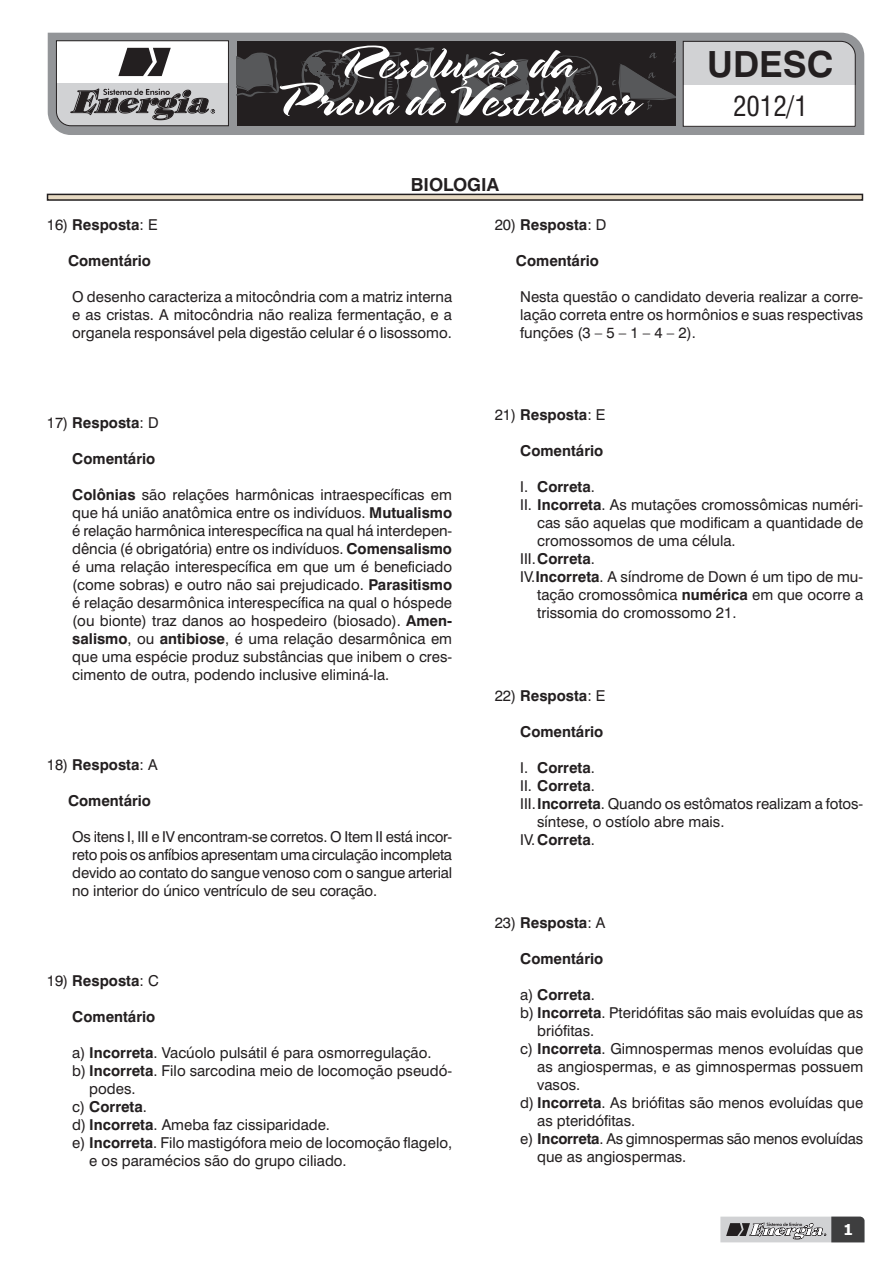
<style>
.page{position:relative;width:893px;height:1263px;background:#fff}
.page>*{position:absolute;margin:0;border:0;box-sizing:border-box;transform-origin:0 0}
.t1{font:700 36px "Swiss 721 BT";color:#231f20}
.t2{font:condensed 27px "Swiss 721 BT";color:#231f20}
.t3{font:700 18px "Swiss 721 BT";color:#231f20}
.t4{font:15px/18px "Swiss 721 BT";color:#231f20;text-align:justify}
.t5{font:700 15px "Swiss 721 BT";color:#231f20}
.t6{font:700 15px "Tahoma";color:#fff}
.s1{font-weight:400}
.s2{font-weight:700}
</style>
<div class="page">
<div style="left:48px;top:33px;width:816px;height:102px;background:#939598"></div>
<div style="left:237px;top:41px;width:438px;height:85px;background:#231f20"></div>
<svg style="left:237px;top:46px;width:438px;height:78px"></svg>
<svg style="left:682px;top:40px;width:174px;height:87px"></svg>
<svg style="left:56px;top:40px;width:173px;height:87px"></svg>
<svg style="left:720px;top:1216px;width:145px;height:26px;background:#9b9b9d"></svg>
<div style="left:48px;top:194px;width:814px;height:6px;background:#e7dac3"></div>
<div style="left:47px;top:194px;width:816px;height:7px;border:2px solid #231f20"></div>
<p class="t3" style="left:411px;top:174px;width:90px">biologia</p>
<h1 class="t1" style="left:707px;top:42px;width:128px">UDESC</h1>
<h2 class="t2" style="left:733px;top:90px;width:76px">2012/1</h2>
<p class="t5" style="left:47px;top:215px;width:112px"><span class="s1">16)</span> Resposta<span class="s1">: E</span></p>
<p class="t5" style="left:68px;top:251px;width:85px">Comentário</p>
<p class="t4" style="left:72px;top:287px;width:381px">O desenho caracteriza a mitocôndria com a matriz interna e as cristas. A mitocôndria não realiza fermentação, e a organela responsável pela digestão celular é o lisossomo.</p>
<p class="t5" style="left:47px;top:413px;width:113px"><span class="s1">17)</span> Resposta<span class="s1">: D</span></p>
<p class="t5" style="left:72px;top:449px;width:85px">Comentário</p>
<p class="t4" style="left:72px;top:485px;width:381px"><span class="s2">Colônias</span> são relações harmônicas intraespecíficas em que há união anatômica entre os indivíduos. <span class="s2">Mutualismo </span>é relação harmônica interespecífica na qual há interdepen&shy;dência (é obrigatória) entre os indivíduos. <span class="s2">Comensalismo </span>é uma relação interespecífica em que um é beneficiado (come sobras) e outro não sai prejudicado. <span class="s2">Parasitismo </span>é relação desarmônica interespecífica na qual o hóspede (ou bionte) traz danos ao hospedeiro (biosado). <span class="s2">Amen&shy;salismo</span>, ou <span class="s2">antibiose</span>, é uma relação desarmônica em que uma espécie produz substâncias que inibem o cres&shy;cimento de outra, podendo inclusive eliminá-la.</p>
<p class="t5" style="left:47px;top:755px;width:112px"><span class="s1">18)</span> Resposta<span class="s1">: A</span></p>
<p class="t5" style="left:68px;top:791px;width:85px">Comentário</p>
<p class="t4" style="left:72px;top:827px;width:381px">Os itens I, III e IV encontram-se corretos. O Item II está incor&shy;reto pois os anfíbios apresentam uma circulação incompleta devido ao contato do sangue venoso com o sangue arterial no interior do único ventrículo de seu coração.</p>
<p class="t5" style="left:47px;top:971px;width:113px"><span class="s1">19)</span> Resposta<span class="s1">: C</span></p>
<p class="t5" style="left:72px;top:1007px;width:85px">Comentário</p>
<p class="t4" style="left:72px;top:1043px;width:361px">a) <span class="s2">I ncorreta</span>. Vacúolo pulsátil é para osmorregulação.</p>
<p class="t4" style="left:72px;top:1061px;width:381px">b) <span class="s2">I ncorreta</span>. Filo sarcodina meio de locomoção pseudó-</p>
<p class="t4" style="left:89px;top:1079px;width:48px">podes.</p>
<p class="t5" style="left:72px;top:1097px;width:76px"><span class="s1">c)</span> Correta<span class="s1">.</span></p>
<p class="t4" style="left:72px;top:1115px;width:259px">d) <span class="s2">I ncorreta</span>. Ameba faz cissiparidade.</p>
<p class="t4" style="left:72px;top:1133px;width:381px">e) <span class="s2">I ncorreta</span>. Filo mastigófora meio de locomoção flagelo,</p>
<p class="t4" style="left:89px;top:1151px;width:259px">e os paramécios são do grupo ciliado.</p>
<p class="t5" style="left:495px;top:215px;width:113px"><span class="s1">20)</span> Resposta<span class="s1">: D</span></p>
<p class="t5" style="left:516px;top:251px;width:85px">Comentário</p>
<p class="t4" style="left:520px;top:287px;width:345px">Nesta questão o candidato deveria realizar a corre&shy;lação correta entre os hormônios e suas respectivas funções (3 – 5 – 1 – 4 – 2).</p>
<p class="t5" style="left:495px;top:406px;width:112px"><span class="s1">21)</span> Resposta<span class="s1">: E</span></p>
<p class="t5" style="left:520px;top:442px;width:85px">Comentário</p>
<p class="t5" style="left:520px;top:478px;width:76px"><span class="s1">I.</span> Correta<span class="s1">.</span></p>
<p class="t4" style="left:520px;top:496px;width:344px">II. <span class="s2">I ncorreta</span>. As mutações cromossômicas numéri-</p>
<p class="t4" style="left:537px;top:514px;width:328px">cas são aquelas que modificam a quantidade de</p>
<p class="t4" style="left:537px;top:532px;width:200px">cromossomos de uma célula.</p>
<p class="t5" style="left:520px;top:550px;width:76px"><span class="s1">III.</span>Correta<span class="s1">.</span></p>
<p class="t4" style="left:520px;top:568px;width:344px">IV.<span class="s2">I ncorreta</span>. A síndrome de Down é um tipo de mu-</p>
<p class="t4" style="left:537px;top:586px;width:327px">tação cromossômica <span class="s2">numérica</span> em que ocorre a</p>
<p class="t4" style="left:537px;top:604px;width:201px">trissomia do cromossomo 21.</p>
<p class="t5" style="left:495px;top:687px;width:112px"><span class="s1">22)</span> Resposta<span class="s1">: E</span></p>
<p class="t5" style="left:520px;top:723px;width:85px">Comentário</p>
<p class="t5" style="left:520px;top:759px;width:76px"><span class="s1">I.</span> Correta<span class="s1">.</span></p>
<p class="t5" style="left:520px;top:777px;width:76px"><span class="s1">II.</span> Correta<span class="s1">.</span></p>
<p class="t4" style="left:520px;top:795px;width:344px">III.<span class="s2">I ncorreta</span>. Quando os estômatos realizam a fotos-</p>
<p class="t4" style="left:537px;top:813px;width:189px">síntese, o ostíolo abre mais.</p>
<p class="t5" style="left:520px;top:831px;width:76px"><span class="s1">IV.</span>Correta<span class="s1">.</span></p>
<p class="t5" style="left:495px;top:913px;width:112px"><span class="s1">23)</span> Resposta<span class="s1">: A</span></p>
<p class="t5" style="left:520px;top:949px;width:85px">Comentário</p>
<p class="t5" style="left:520px;top:985px;width:76px"><span class="s1">a)</span> Correta<span class="s1">.</span></p>
<p class="t4" style="left:520px;top:1003px;width:345px">b) <span class="s2">I ncorreta</span>. Pteridófitas são mais evoluídas que as</p>
<p class="t4" style="left:537px;top:1021px;width:59px">briófitas.</p>
<p class="t4" style="left:520px;top:1039px;width:344px">c) <span class="s2">I ncorreta</span>. Gimnospermas menos evoluídas que</p>
<p class="t4" style="left:537px;top:1057px;width:327px">as angiospermas, e as gimnospermas possuem</p>
<p class="t4" style="left:537px;top:1075px;width:45px">vasos.</p>
<p class="t4" style="left:520px;top:1093px;width:345px">d) <span class="s2">I ncorreta</span>. As briófitas são menos evoluídas que</p>
<p class="t4" style="left:537px;top:1111px;width:100px">as pteridófitas.</p>
<p class="t4" style="left:520px;top:1129px;width:345px">e) <span class="s2">I ncorreta</span>. As gimnospermas são menos evoluídas</p>
<p class="t4" style="left:537px;top:1147px;width:151px">que as angiospermas.</p>
<p class="t6" style="left:843px;top:1218px;width:11px">1</p>
</div>
